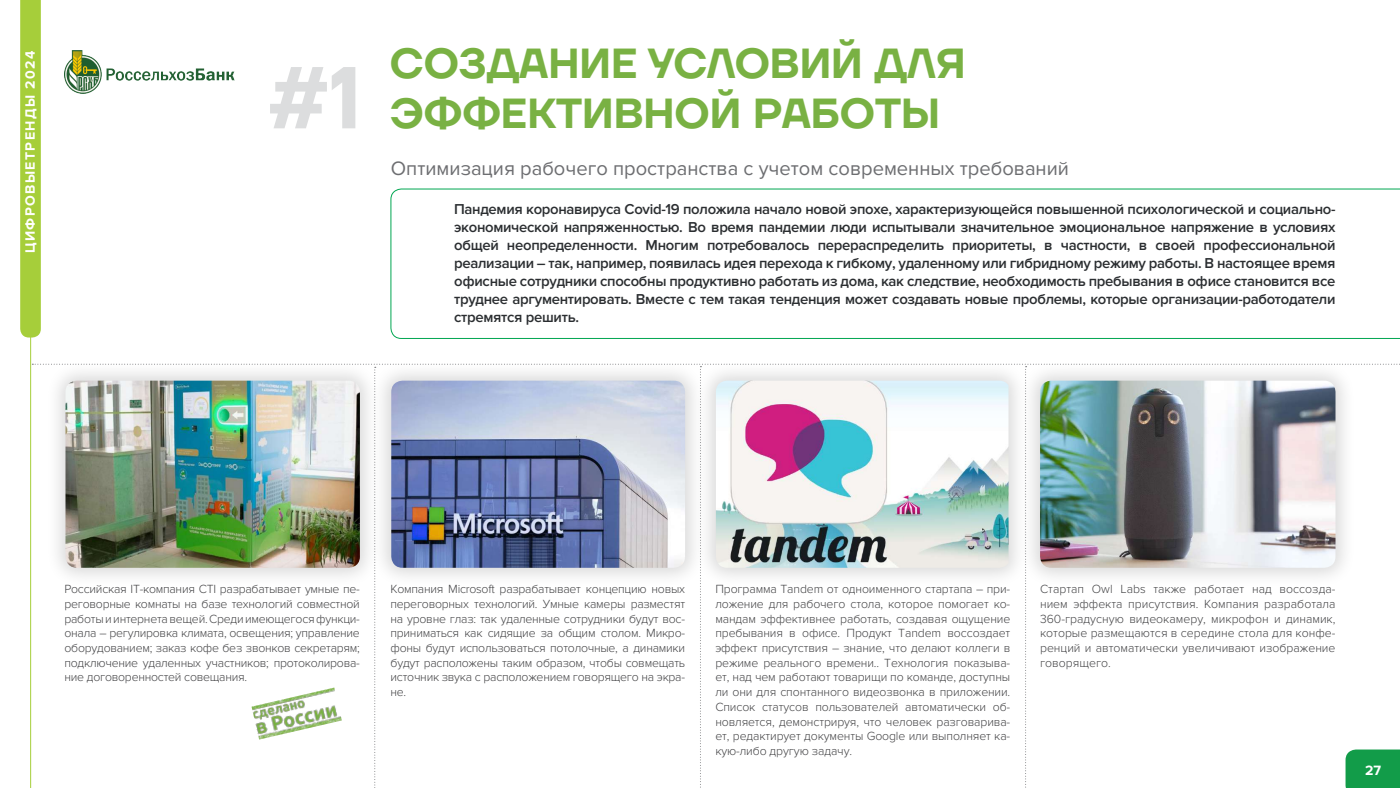
<style>
.page{position:relative;width:1400px;height:788px;background:#fff}
.page>*{position:absolute;margin:0;border:0;box-sizing:border-box;transform-origin:0 0}
.t1{font:600 87.5px "TT Firs Neue";color:#dcddde}
.t2{font:600 42px/50.4px "TT Firs Neue";color:#79b143}
.t3{font:20.12px "Proxima Nova";color:#6d6e71}
.t4{font:600 14.88px/17.8px "Proxima Nova";letter-spacing:-.02em;color:#2b2e31;text-align:justify}
.t5{font:700 14px "Proxima Nova";letter-spacing:.1em;color:#fff}
.t6{font:300 12.25px/14.7px "Proxima Nova";letter-spacing:-.015em;color:#434345;text-align:justify}
</style>
<div class="page">
<svg style="left:20px;top:0;width:21px;height:337px;background:#a7ce3e"></svg>
<hr style="left:30px;top:331px;width:1px;height:457px;background:#a6ce3a">
<img style="left:64px;top:51px;width:170px;height:42px">
<svg style="left:390px;top:188px;width:1010px;height:151px"></svg>
<img style="left:32px;top:364px;width:1368px;height:424px">
<p class="t5" style="left:22px;top:253px;width:204px;rotate:-90deg">ЦИФРОВЫЕТРЕНДЫ 2024</p>
<h1 class="t1" style="left:268px;top:38px;width:95px">#1</h1>
<h2 class="t2" style="left:390px;top:38px;width:578px">СОЗДАНИЕ УСЛОВИЙ ДЛЯ<br>ЭФФЕКТИВНОЙ РАБОТЫ</h2>
<h3 class="t3" style="left:391px;top:156px;width:680px">Оптимизация рабочего пространства с учетом современных требований</h3>
<p class="t4" style="left:454px;top:201px;width:883px">Пандемия коронавируса Covid-19 положила начало новой эпохе, характеризующейся повышенной психологической и социально&shy;экономической напряженностью. Во время пандемии люди испытывали значительное эмоциональное напряжение в условиях общей неопределенности. Многим потребовалось перераспределить приоритеты, в частности, в своей профессиональной реализации – так, например, появилась идея перехода к гибкому, удаленному или гибридному режиму работы. В настоящее время офисные сотрудники способны продуктивно работать из дома, как следствие, необходимость пребывания в офисе становится все труднее аргументировать. Вместе с тем такая тенденция может создавать новые проблемы, которые организации-работодатели стремятся решить.</p>
<p class="t6" style="left:64px;top:582px;width:297px">Российская IT-компания CTI разрабатывает умные пе&shy;реговорные комнаты на базе технологий совместной работы и интернета вещей. Среди имеющегося функци&shy;онала – регулировка климата, освещения; управление оборудованием; заказ кофе без звонков секретарям; подключение удаленных участников; протоколирова&shy;ние договоренностей совещания.</p>
<p class="t6" style="left:391px;top:582px;width:296px">Компания Microsoft разрабатывает концепцию новых переговорных технологий. Умные камеры разместят на уровне глаз: так удаленные сотрудники будут вос&shy;приниматься как сидящие за общим столом. Микро&shy;фоны будут использоваться потолочные, а динамики будут расположены таким образом, чтобы совмещать источник звука с расположением говорящего на экра&shy;не.</p>
<p class="t6" style="left:715px;top:582px;width:296px">Программа Tandem от одноименного стартапа – при&shy;ложение для рабочего стола, которое помогает ко&shy;мандам эффективнее работать, создавая ощущение пребывания в офисе. Продукт Tandem воссоздает эффект присутствия – знание, что делают коллеги в режиме реального времени.. Технология показыва&shy;ет, над чем работают товарищи по команде, доступны ли они для спонтанного видеозвонка в приложении.<br>Список статусов пользователей автоматически об&shy;новляется, демонстрируя, что человек разговарива&shy;ет, редактирует документы Google или выполняет ка&shy;кую-либо другую задачу.</p>
<p class="t6" style="left:1040px;top:582px;width:297px">Стартап Owl Labs также работает над воссозда&shy;нием эффекта присутствия. Компания разработала 360-градусную видеокамеру, микрофон и динамик, которые размещаются в середине стола для конфе&shy;ренций и автоматически увеличивают изображение говорящего.</p>
<p class="t5" style="left:1365px;top:762px;width:18px">27</p>
</div>
